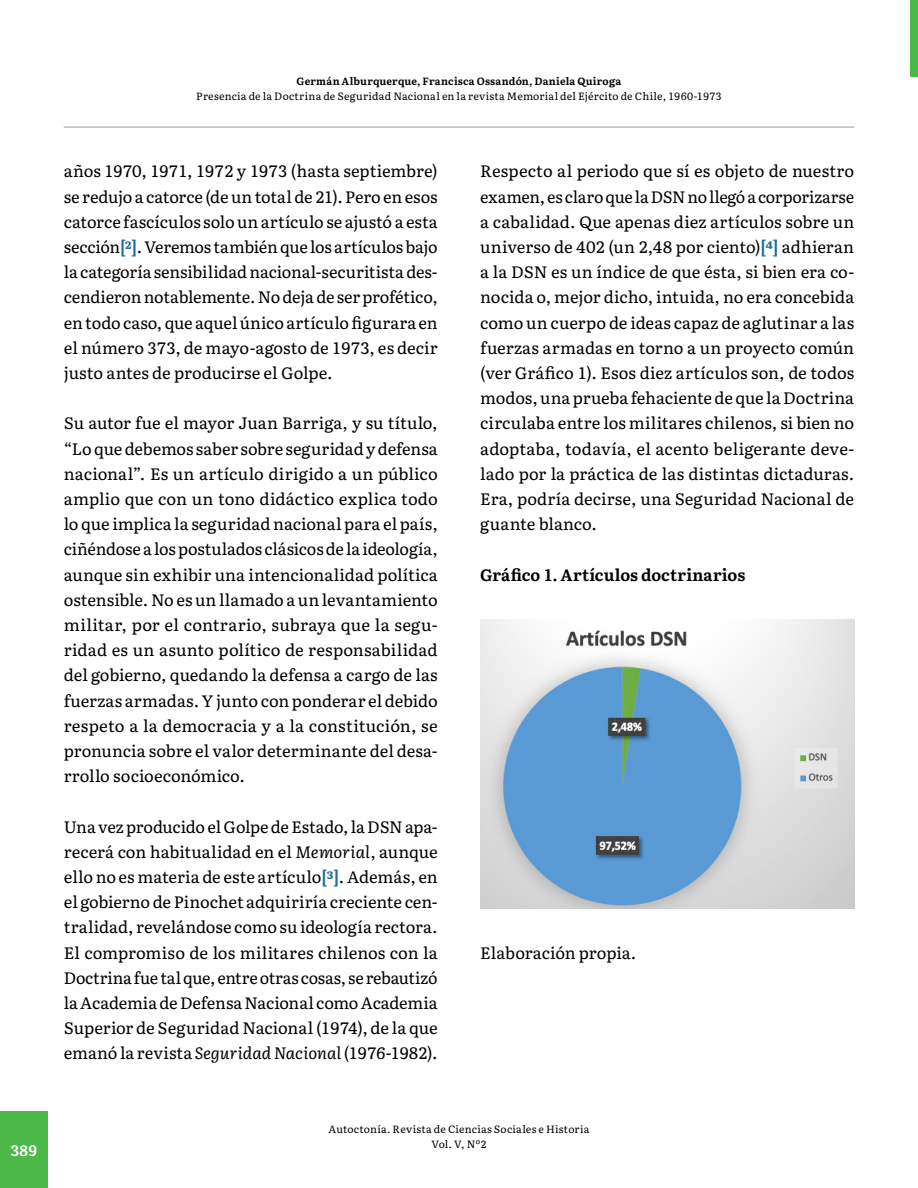
<style>
.page{position:relative;width:918px;height:1188px;background:#fff}
.page>*{position:absolute;margin:0;border:0;box-sizing:border-box;transform-origin:0 0}
.Texto_Principal{font:16.5px/25.2px "Literata";letter-spacing:.005em;color:#000;text-align:justify}
.Texto_Principal-2{font:700 16.5px "Literata";letter-spacing:.01em;color:#000}
.t1{font:700 15px "Literata";color:#fff}
.t2{font:10.5px/15px "Literata";letter-spacing:.025em;color:#000;text-align:center}
.t3{font:700 10.5px "Literata";letter-spacing:.02em;color:#000}
.s1{font-weight:700;color:#1a6d9d}
.s2{font-style:italic}
</style>
<div class="page">
<div style="left:0;top:1111px;width:48px;height:77px;background:#4cb848"></div>
<div style="left:910px;top:0;width:8px;height:77px;background:#4cb848"></div>
<hr style="left:64px;top:127px;width:790px;height:1px;background:#999">
<img style="left:480px;top:620px;width:374px;height:288px">
<p class="t1" style="left:11px;top:1138px;width:28px">389</p>
<p class="t3" style="left:297px;top:72px;width:326px">Germán Alburquerque, Francisca Ossandón, Daniela Quiroga</p>
<p class="t2" style="left:196px;top:88px;width:527px">Presencia de la Doctrina de Seguridad Nacional en la revista Memorial del Ejército de Chile, 1960-1973</p>
<p class="Texto_Principal" style="left:64px;top:158px;width:375px">años 1970, 1971, 1972 y 1973 (hasta septiembre) se redujo a catorce (de un total de 21). Pero en esos catorce fascículos solo un artículo se ajustó a esta sección<span class="s1">[2]</span>. Veremos también que los artículos bajo la categoría sensibilidad nacional-securitista des&shy;cendieron notablemente. No deja de ser profético, en todo caso, que aquel único artículo figurara en el número 373, de mayo-agosto de 1973, es decir justo antes de producirse el Golpe.</p>
<p class="Texto_Principal" style="left:64px;top:410px;width:376px">Su autor fue el mayor Juan Barriga, y su título, “Lo que debemos saber sobre seguridad y defensa nacional”. Es un artículo dirigido a un público amplio que con un tono didáctico explica todo lo que implica la seguridad nacional para el país, ciñéndose a los postulados clásicos de la ideología, aunque sin exhibir una intencionalidad política ostensible. No es un llamado a un levantamiento militar, por el contrario, subraya que la segu&shy;ridad es un asunto político de responsabilidad del gobierno, quedando la defensa a cargo de las fuerzas armadas. Y junto con ponderar el debido respeto a la democracia y a la constitución, se pronuncia sobre el valor determinante del desa&shy;rrollo socioeconómico.</p>
<p class="Texto_Principal" style="left:64px;top:813px;width:375px">Una vez producido el Golpe de Estado, la DSN apa&shy;recerá con habitualidad en el <span class="s2">Memorial</span>, aunque ello no es materia de este artículo<span class="s1">[3]</span>. Además, en el gobierno de Pinochet adquiriría creciente cen&shy;tralidad, revelándose como su ideología rectora.<br>El compromiso de los militares chilenos con la Doctrina fue tal que, entre otras cosas, se rebautizó la Academia de Defensa Nacional como Academia Superior de Seguridad Nacional (1974), de la que emanó la revista <span class="s2">Seguridad Nacional</span> (1976-1982).</p>
<p class="Texto_Principal" style="left:480px;top:158px;width:376px">Respecto al periodo que sí es objeto de nuestro examen, es claro que la DSN no llegó a corporizarse a cabalidad. Que apenas diez artículos sobre un universo de 402 (un 2,48 por ciento)<span class="s1">[4]</span> adhieran a la DSN es un índice de que ésta, si bien era co&shy;nocida o, mejor dicho, intuida, no era concebida como un cuerpo de ideas capaz de aglutinar a las fuerzas armadas en torno a un proyecto común (ver Gráfico 1). Esos diez artículos son, de todos modos, una prueba fehaciente de que la Doctrina circulaba entre los militares chilenos, si bien no adoptaba, todavía, el acento beligerante deve&shy;lado por la práctica de las distintas dictaduras.<br>Era, podría decirse, una Seguridad Nacional de guante blanco.</p>
<p class="Texto_Principal-2" style="left:480px;top:561px;width:267px">Gráfico 1. Artículos doctrinarios</p>
<p class="Texto_Principal" style="left:480px;top:939px;width:158px">Elaboración propia.</p>
<p class="t2" style="left:329px;top:1121px;width:262px">Autoctonía. Revista de Ciencias Sociales e Historia<br>Vol. V, Nº2</p>
</div>
